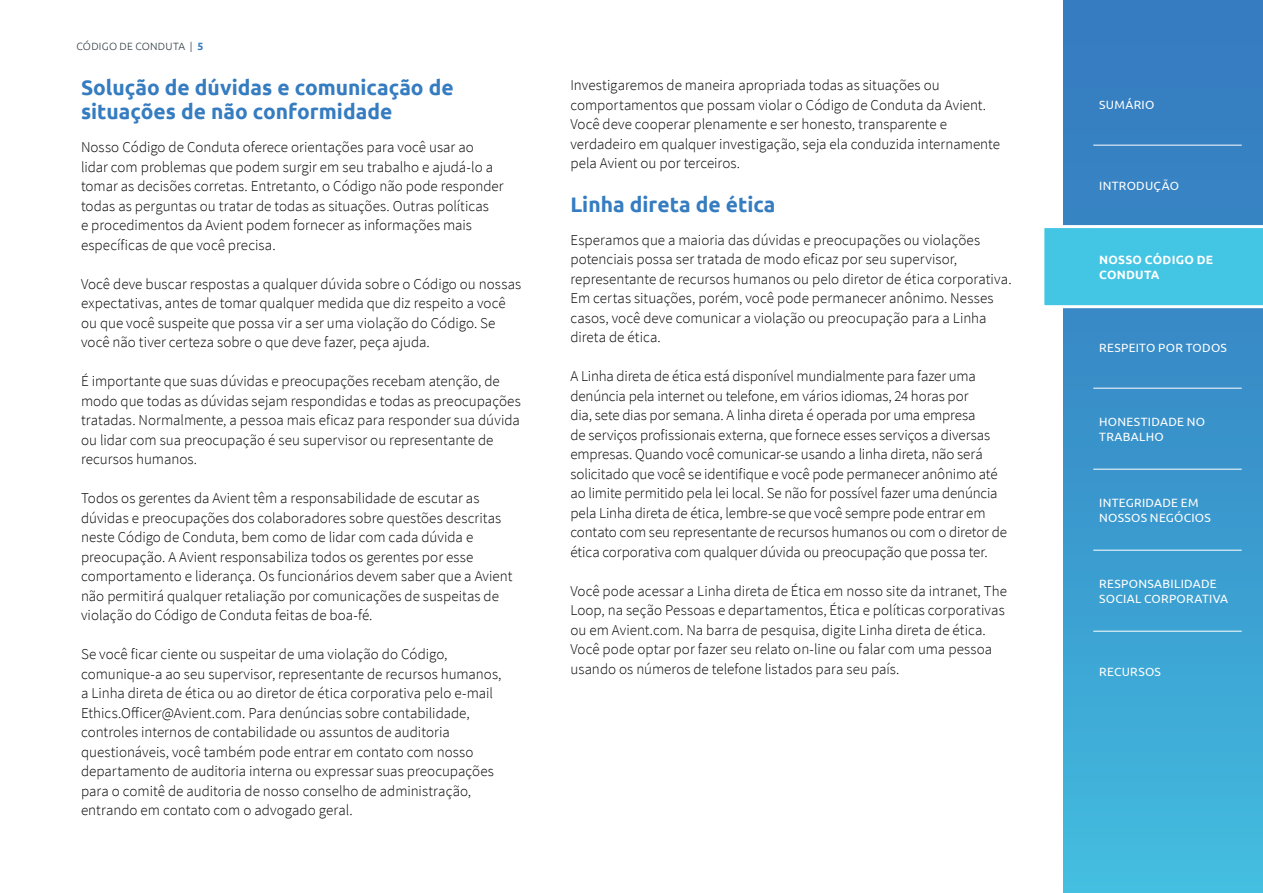
<style>
.page{position:relative;width:1263px;height:893px;background:#fff}
.page>*{position:absolute;margin:0;border:0;box-sizing:border-box;transform-origin:0 0}
.t1{font:700 21px/24px "Ubuntu";color:#357cc0}
.t2{font:300 15px/19.5px "Source Sans Pro";color:#000}
.t3{font:12px/15px "Ubuntu";letter-spacing:.025em;color:#fff}
.t4{font:700 12px/15px "Ubuntu";letter-spacing:.02em;color:#fff}
.t5{font:300 10.5px "Ubuntu";letter-spacing:.025em;color:#313d44}
.s1{font-weight:700;color:#357cc0}
</style>
<div class="page">
<div style="left:1063px;top:0;width:200px;height:893px;background:linear-gradient(to bottom,#3476bc,#42b9dd)"></div>
<div style="left:1079px;top:225px;width:184px;height:83px;background:#43c5e4"></div>
<hr style="left:1093px;top:145px;width:149px;height:1px;background:#fff">
<hr style="left:1093px;top:226px;width:149px;height:1px;background:#fff">
<hr style="left:1093px;top:307px;width:149px;height:1px;background:#fff">
<hr style="left:1093px;top:388px;width:149px;height:1px;background:#fff">
<hr style="left:1093px;top:469px;width:149px;height:1px;background:#fff">
<hr style="left:1093px;top:550px;width:149px;height:1px;background:#fff">
<hr style="left:1093px;top:631px;width:149px;height:1px;background:#fff">
<svg style="left:1044px;top:0;width:35px;height:893px"></svg>
<p class="t5" style="left:77px;top:40px;width:128px">CÓDIGO DE CONDUTA | <span class="s1">5</span></p>
<h1 class="t1" style="left:81px;top:75px;width:374px">Solução de dúvidas e comunicação de situações de não conformidade</h1>
<p class="t2" style="left:81px;top:137px;width:424px">Nosso Código de Conduta oferece orientações para você usar ao lidar com problemas que podem surgir em seu trabalho e ajudá-lo a tomar as decisões corretas. Entretanto, o Código não pode responder todas as perguntas ou tratar de todas as situações. Outras políticas<br>e procedimentos da Avient podem fornecer as informações mais específicas de que você precisa.</p>
<p class="t2" style="left:81px;top:274px;width:442px">Você deve buscar respostas a qualquer dúvida sobre o Código ou nossas expectativas, antes de tomar qualquer medida que diz respeito a você ou que você suspeite que possa vir a ser uma violação do Código. Se você não tiver certeza sobre o que deve fazer, peça ajuda.</p>
<p class="t2" style="left:81px;top:371px;width:441px">É importante que suas dúvidas e preocupações recebam atenção, de modo que todas as dúvidas sejam respondidas e todas as preocupações tratadas. Normalmente, a pessoa mais eficaz para responder sua dúvida ou lidar com sua preocupação é seu supervisor ou representante de recursos humanos.</p>
<p class="t2" style="left:81px;top:488px;width:433px">Todos os gerentes da Avient têm a responsabilidade de escutar as dúvidas e preocupações dos colaboradores sobre questões descritas neste Código de Conduta, bem como de lidar com cada dúvida e preocupação. A Avient responsabiliza todos os gerentes por esse comportamento e liderança. Os funcionários devem saber que a Avient não permitirá qualquer retaliação por comunicações de suspeitas de violação do Código de Conduta feitas de boa-fé.</p>
<p class="t2" style="left:81px;top:644px;width:422px">Se você ficar ciente ou suspeitar de uma violação do Código, comunique-a ao seu supervisor, representante de recursos humanos, a Linha direta de ética ou ao diretor de ética corporativa pelo e-mail Ethics.Officer@Avient.com. Para denúncias sobre contabilidade, controles internos de contabilidade ou assuntos de auditoria questionáveis, você também pode entrar em contato com nosso departamento de auditoria interna ou expressar suas preocupações para o comitê de auditoria de nosso conselho de administração, entrando em contato com o advogado geral.</p>
<p class="t2" style="left:570px;top:75px;width:431px">Investigaremos de maneira apropriada todas as situações ou comportamentos que possam violar o Código de Conduta da Avient.<br>Você deve cooperar plenamente e ser honesto, transparente e verdadeiro em qualquer investigação, seja ela conduzida internamente pela Avient ou por terceiros.</p>
<h1 class="t1" style="left:570px;top:192px;width:207px">Linha direta de ética</h1>
<p class="t2" style="left:570px;top:230px;width:443px">Esperamos que a maioria das dúvidas e preocupações ou violações potenciais possa ser tratada de modo eficaz por seu supervisor, representante de recursos humanos ou pelo diretor de ética corporativa.<br>Em certas situações, porém, você pode permanecer anônimo. Nesses casos, você deve comunicar a violação ou preocupação para a Linha direta de ética.</p>
<p class="t2" style="left:570px;top:366px;width:438px">A Linha direta de ética está disponível mundialmente para fazer uma denúncia pela internet ou telefone, em vários idiomas, 24 horas por<br>dia, sete dias por semana. A linha direta é operada por uma empresa<br>de serviços profissionais externa, que fornece esses serviços a diversas empresas. Quando você comunicar-se usando a linha direta, não será solicitado que você se identifique e você pode permanecer anônimo até ao limite permitido pela lei local. Se não for possível fazer uma denúncia pela Linha direta de ética, lembre-se que você sempre pode entrar em contato com seu representante de recursos humanos ou com o diretor de ética corporativa com qualquer dúvida ou preocupação que possa ter.</p>
<p class="t2" style="left:570px;top:581px;width:438px">Você pode acessar a Linha direta de Ética em nosso site da intranet, The Loop, na seção Pessoas e departamentos, Ética e políticas corporativas ou em Avient.com. Na barra de pesquisa, digite Linha direta de ética.<br>Você pode optar por fazer seu relato on-line ou falar com uma pessoa usando os números de telefone listados para seu país.</p>
<p class="t3" style="left:1099px;top:97px;width:57px">SUMÁRIO</p>
<p class="t3" style="left:1099px;top:178px;width:81px">INTRODUÇÃO</p>
<p class="t4" style="left:1099px;top:252px;width:115px">NOSSO CÓDIGO DE<br>CONDUTA</p>
<p class="t3" style="left:1099px;top:340px;width:129px">RESPEITO POR TODOS</p>
<p class="t3" style="left:1099px;top:414px;width:107px">HONESTIDADE NO<br>TRABALHO</p>
<p class="t3" style="left:1099px;top:495px;width:113px">INTEGRIDADE EM<br>NOSSOS NEGÓCIOS</p>
<p class="t3" style="left:1099px;top:576px;width:131px">RESPONSABILIDADE<br>SOCIAL CORPORATIVA</p>
<p class="t3" style="left:1099px;top:664px;width:63px">RECURSOS</p>
</div>
